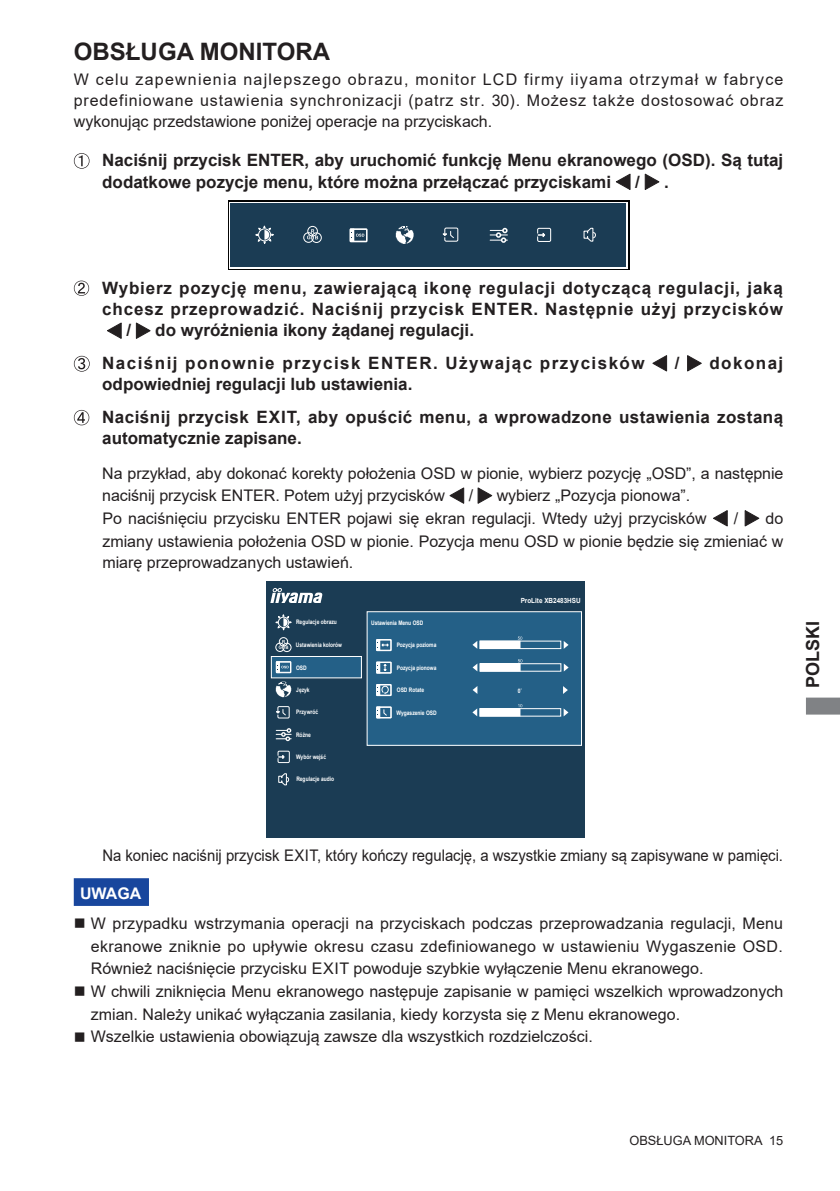
<style>
.page{position:relative;width:840px;height:1191px;background:#fff}
.page>*{position:absolute;margin:0;border:0;box-sizing:border-box;transform-origin:0 0}
.t1{font:700 24px "Arial";color:#231f20}
.t2{font:700 18px "Arial";color:#231f20}
.t3{font:700 17px/21.2px "Arial";color:#231f20}
.t4{font:700 17px "Arial";letter-spacing:.05em;color:#231f20}
.t5{font:700 17px/32.6px "Arial";letter-spacing:.025em;color:#231f20}
.t6{font:700 17px/32.6px "Arial";letter-spacing:.085em;color:#231f20}
.t7{font:16px/22.6px "Arial";color:#231f20;text-align:justify}
.t8{font:16px "Arial";color:#231f20;scale:.93 1}
.t9{font:700 16px "Arial";color:#fff}
.t10{font:12.8px "Arial";color:#231f20}
.t11{font:700 7px "Arial";color:#fff;scale:.9 1}
.t12{font:700 6.2px "Arial";color:#fff;scale:.8 1}
</style>
<div class="page">
<svg style="left:806px;top:697px;width:33px;height:17px"></svg>
<svg style="left:74px;top:153px;width:15px;height:16px"></svg>
<svg style="left:616px;top:174px;width:14px;height:16px"></svg>
<svg style="left:644px;top:174px;width:15px;height:16px"></svg>
<svg style="left:74px;top:281px;width:15px;height:15px"></svg>
<svg style="left:107px;top:322px;width:15px;height:17px"></svg>
<svg style="left:136px;top:322px;width:14px;height:17px"></svg>
<svg style="left:74px;top:356px;width:15px;height:15px"></svg>
<svg style="left:652px;top:355px;width:14px;height:16px"></svg>
<svg style="left:687px;top:355px;width:14px;height:16px"></svg>
<svg style="left:74px;top:410px;width:15px;height:15px"></svg>
<div style="left:74px;top:878px;width:75px;height:28px;background:#18469d;border:2px solid #18469d"></div>
<svg style="left:449px;top:487px;width:15px;height:17px"></svg>
<svg style="left:477px;top:487px;width:15px;height:17px"></svg>
<svg style="left:713px;top:510px;width:14px;height:16px"></svg>
<svg style="left:744px;top:510px;width:15px;height:16px"></svg>
<div style="left:228px;top:200px;width:400px;height:70px;background:linear-gradient(to right,#fff,#fff)"></div>
<div style="left:229px;top:202px;width:398px;height:66px;background:#1b3c54"></div>
<svg style="left:255px;top:225px;width:19px;height:19px"></svg>
<div style="left:307px;top:226px;width:10px;height:10px;border:1px solid #fff;border-radius:50%"></div>
<div style="left:303px;top:232px;width:10px;height:11px;border:1px solid #fff;border-radius:50%"></div>
<div style="left:311px;top:233px;width:10px;height:10px;border:1px solid #fff;border-radius:50%"></div>
<svg style="left:307px;top:229px;width:11px;height:10px"></svg>
<div style="left:537px;top:228px;width:14px;height:14px;border:1px solid #fff"></div>
<svg style="left:538px;top:233px;width:6px;height:4px"></svg>
<svg style="left:583px;top:227px;width:13px;height:15px"></svg>
<svg style="left:395px;top:226px;width:18px;height:18px"></svg>
<div style="left:444px;top:227px;width:14px;height:15px;border:1px solid #fff"></div>
<svg style="left:442px;top:230px;width:12px;height:9px"></svg>
<div style="left:349px;top:228px;width:18px;height:14px;border:1px solid #fff"></div>
<svg style="left:350px;top:229px;width:14px;height:13px"></svg>
<svg style="left:490px;top:228px;width:17px;height:15px"></svg>
<div style="left:265px;top:581px;width:319px;height:256px;background:#1b3c54"></div>
<div style="left:367px;top:611px;width:214px;height:134px;background:#246087"></div>
<div style="left:366px;top:611px;width:215px;height:134px;border:1px solid #fff"></div>
<svg style="left:270px;top:588px;width:52px;height:15px"></svg>
<div style="left:480px;top:641px;width:39px;height:7px;background:#fff"></div>
<div style="left:479px;top:641px;width:41px;height:8px;border:1px solid #fff"></div>
<div style="left:479px;top:640px;width:82px;height:9px;border:1px solid #fff"></div>
<svg style="left:472px;top:641px;width:5px;height:8px"></svg>
<svg style="left:563px;top:641px;width:5px;height:8px"></svg>
<svg style="left:517px;top:636px;width:5px;height:4px"></svg>
<div style="left:479px;top:708px;width:40px;height:8px;background:#fff"></div>
<div style="left:479px;top:708px;width:41px;height:8px;border:1px solid #fff"></div>
<div style="left:479px;top:708px;width:82px;height:8px;border:1px solid #fff"></div>
<svg style="left:472px;top:708px;width:5px;height:8px"></svg>
<svg style="left:563px;top:708px;width:5px;height:8px"></svg>
<svg style="left:518px;top:704px;width:4px;height:3px"></svg>
<div style="left:376px;top:639px;width:15px;height:12px;border:1px solid #fff"></div>
<svg style="left:376px;top:639px;width:12px;height:11px"></svg>
<div style="left:376px;top:684px;width:15px;height:12px;border:1px solid #fff"></div>
<svg style="left:376px;top:684px;width:12px;height:11px"></svg>
<div style="left:376px;top:706px;width:15px;height:12px;border:1px solid #fff"></div>
<svg style="left:376px;top:707px;width:11px;height:11px"></svg>
<div style="left:271px;top:656px;width:90px;height:22px;background:#246087"></div>
<div style="left:271px;top:656px;width:90px;height:22px;border:1px solid #fff"></div>
<svg style="left:275px;top:614px;width:16px;height:16px"></svg>
<svg style="left:276px;top:728px;width:15px;height:13px"></svg>
<div style="left:279px;top:637px;width:9px;height:9px;border:1px solid #fff;border-radius:50%"></div>
<div style="left:275px;top:643px;width:9px;height:8px;border:1px solid #fff;border-radius:50%"></div>
<div style="left:282px;top:643px;width:9px;height:9px;border:1px solid #fff;border-radius:50%"></div>
<svg style="left:278px;top:640px;width:10px;height:9px"></svg>
<div style="left:275px;top:661px;width:16px;height:12px;border:1px solid #fff"></div>
<svg style="left:276px;top:661px;width:12px;height:11px"></svg>
<svg style="left:276px;top:681px;width:15px;height:16px"></svg>
<div style="left:277px;top:706px;width:12px;height:12px;border:1px solid #fff"></div>
<svg style="left:276px;top:708px;width:10px;height:8px"></svg>
<div style="left:277px;top:750px;width:12px;height:13px;border:1px solid #fff"></div>
<svg style="left:278px;top:755px;width:6px;height:3px"></svg>
<svg style="left:278px;top:773px;width:11px;height:12px"></svg>
<div style="left:480px;top:664px;width:40px;height:7px;background:#fff"></div>
<div style="left:479px;top:663px;width:82px;height:8px;border:1px solid #fff"></div>
<svg style="left:472px;top:664px;width:5px;height:7px"></svg>
<svg style="left:563px;top:663px;width:5px;height:8px"></svg>
<div style="left:376px;top:661px;width:15px;height:12px;border:1px solid #fff"></div>
<svg style="left:376px;top:662px;width:10px;height:11px"></svg>
<svg style="left:472px;top:686px;width:5px;height:8px"></svg>
<svg style="left:563px;top:686px;width:4px;height:8px"></svg>
<h1 class="t1" style="left:74px;top:35px;width:257px">OBSŁUGA MONITORA</h1>
<p class="t7" style="left:74px;top:68px;width:710px;line-height:21.2px">W celu zapewnienia najlepszego obrazu, monitor LCD firmy iiyama otrzymał w fabryce predefiniowane ustawienia synchronizacji (patrz str. 30). Możesz także dostosować obraz wykonując przedstawione poniżej operacje na przyciskach.</p>
<p class="t3" style="left:102px;top:150px;width:682px">Naciśnij przycisk ENTER, aby uruchomić funkcję Menu ekranowego (OSD). Są tutaj dodatkowe pozycje menu, które można przełączać przyciskami</p>
<p class="t5" style="left:635px;top:165px;width:6px">/</p>
<p class="t5" style="left:663px;top:165px;width:6px">.</p>
<p class="t4" style="left:102px;top:276px;width:682px">Wybierz pozycję menu, zawierającą ikonę regulacji dotyczącą regulacji, jaką</p>
<p class="t4" style="left:102px;top:297px;width:682px">chcesz przeprowadzić. Naciśnij przycisk ENTER. Następnie użyj przycisków</p>
<p class="t5" style="left:126px;top:314px;width:6px">/</p>
<p class="t6" style="left:102px;top:314px;width:543px;text-indent:53px">do wyróżnienia ikony żądanej regulacji.<br>Naciśnij ponownie przycisk ENTER. Używając przycisków</p>
<p class="t5" style="left:674px;top:347px;width:6px">/</p>
<p class="t6" style="left:709px;top:347px;width:75px">dokonaj</p>
<p class="t5" style="left:102px;top:368px;width:682px">odpowiedniej regulacji lub ustawienia.<br>Naciśnij przycisk EXIT, aby opuścić menu, a wprowadzone ustawienia zostaną</p>
<p class="t3" style="left:102px;top:428px;width:201px">automatycznie zapisane.</p>
<p class="t7" style="left:102px;top:461px;width:682px">Na przykład, aby dokonać korekty położenia OSD w pionie, wybierz pozycję „OSD”, a następnie naciśnij przycisk ENTER. Potem użyj przycisków</p>
<p class="t7" style="left:468px;top:484px;width:6px">/</p>
<p class="t7" style="left:102px;top:484px;width:605px;text-indent:394px">wybierz „Pozycja pionowa”.<br>Po naciśnięciu przycisku ENTER pojawi się ekran regulacji. Wtedy użyj przycisków</p>
<p class="t7" style="left:733px;top:507px;width:6px">/</p>
<p class="t7" style="left:102px;top:507px;width:682px;line-height:21.8px;text-indent:663px">do zmiany ustawienia położenia OSD w pionie. Pozycja menu OSD w pionie będzie się zmieniać w miarę przeprowadzanych ustawień.</p>
<p class="t12" style="left:296px;top:618px;width:53px">Regulacje obrazu</p>
<p class="t12" style="left:296px;top:640px;width:59px">Ustawienia kolorów</p>
<p class="t12" style="left:296px;top:663px;width:15px">OSD</p>
<p class="t12" style="left:296px;top:707px;width:29px">Przywróć</p>
<p class="t12" style="left:296px;top:685px;width:18px">Język</p>
<p class="t12" style="left:296px;top:730px;width:20px">Różne</p>
<p class="t12" style="left:296px;top:752px;width:39px">Wybór wejść</p>
<p class="t12" style="left:296px;top:774px;width:49px">Regulacje audio</p>
<p class="t12" style="left:371px;top:618px;width:67px">Ustawienia Menu OSD</p>
<p class="t12" style="left:396px;top:641px;width:51px">Pozycja pozioma</p>
<p class="t12" style="left:396px;top:663px;width:51px">Pozycja pionowa</p>
<p class="t12" style="left:396px;top:685px;width:36px">OSD Rotate</p>
<p class="t12" style="left:396px;top:708px;width:52px">Wygaszenie OSD</p>
<p class="t11" style="left:520px;top:595px;width:68px">ProLite XB2483HSU</p>
<p class="t12" style="left:517px;top:686px;width:7px">0˚</p>
<p class="t2" style="left:799px;top:688px;width:69px;rotate:-90deg">POLSKI</p>
<p class="t8" style="left:102px;top:844px;width:733px">Na koniec naciśnij przycisk EXIT, który kończy regulację, a wszystkie zmiany są zapisywane w pamięci.</p>
<p class="t9" style="left:80px;top:881px;width:63px">UWAGA</p>
<p class="t7" style="left:91px;top:912px;width:693px;text-indent:-17px">■ W przypadku wstrzymania operacji na przyciskach podczas przeprowadzania regulacji, Menu ekranowe zniknie po upływie okresu czasu zdefiniowanego w ustawieniu Wygaszenie OSD.<br>Również naciśnięcie przycisku EXIT powoduje szybkie wyłączenie Menu ekranowego.</p>
<p class="t7" style="left:91px;top:980px;width:693px;text-indent:-17px">■ W chwili zniknięcia Menu ekranowego następuje zapisanie w pamięci wszelkich wprowadzonych zmian. Należy unikać wyłączania zasilania, kiedy korzysta się z Menu ekranowego.</p>
<p class="t7" style="left:74px;top:1025px;width:520px">■ Wszelkie ustawienia obowiązują zawsze dla wszystkich rozdzielczości.</p>
<p class="t10" style="left:629px;top:1131px;width:155px">OBSŁUGA MONITORA 15</p>
</div>
